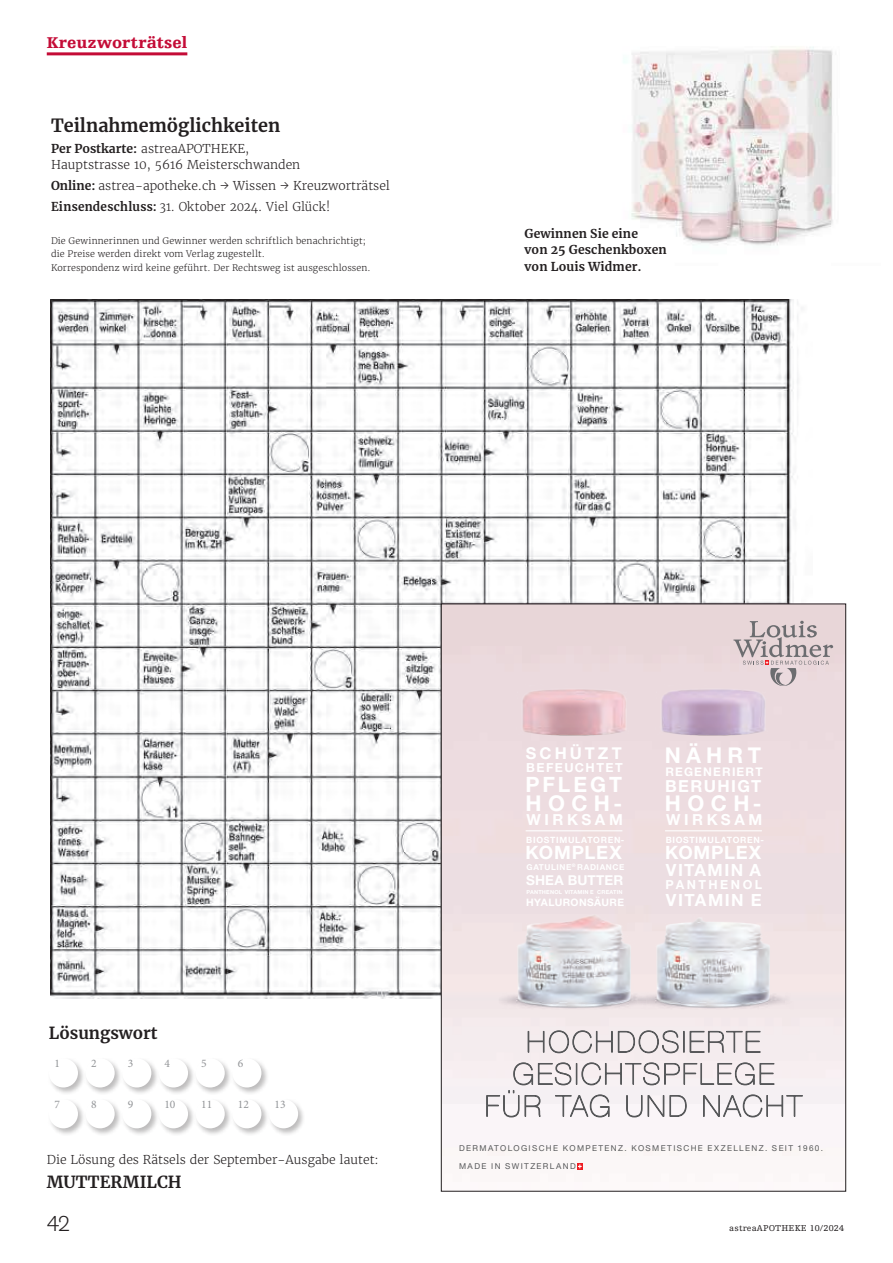
<style>
.page{position:relative;width:893px;height:1263px;background:#fff}
.page>*{position:absolute;margin:0;border:0;box-sizing:border-box;transform-origin:0 0}
.t1{font:200 29.25px/32.1px "Helvetica Neue LT Pro";letter-spacing:.09em;color:#57585a;text-align:center}
.t2{font:300 22.5px "National 2";color:#231f20}
.t3{font:700 21.75px "Helvetica Neue LT Pro";letter-spacing:.295em;color:#fff}
.t4{font:700 21.15px "Helvetica Neue LT Pro";letter-spacing:.14em;color:#fff}
.t5{font:700 18.45px "Helvetica Neue LT Pro";letter-spacing:.04em;color:#fff}
.t6{font:700 18px "Merriweather";color:#231f20}
.t7{font:700 16.8px/30.3px "Helvetica Neue LT Pro";letter-spacing:.085em;color:#fff}
.t8{font:700 16.65px "Helvetica Neue LT Pro";letter-spacing:.085em;color:#fff}
.t9{font:700 16.5px "Merriweather";color:#231f20}
.t10{font:900 16.5px "Egyptienne FLT Std";letter-spacing:.005em;color:#c40c37}
.t11{font:700 16.35px "Helvetica Neue LT Pro";letter-spacing:.19em;color:#fff}
.t12{font:700 15.3px "Helvetica Neue LT Pro";letter-spacing:.235em;color:#fff}
.t13{font:700 13.65px "Helvetica Neue LT Pro";letter-spacing:.005em;color:#fff}
.t14{font:700 12.45px "Helvetica Neue LT Pro";letter-spacing:.125em;color:#fff}
.t15{font:700 12.45px "Helvetica Neue LT Pro";letter-spacing:.2em;color:#fff}
.t16{font:300 12.15px/16.5px "Merriweather";color:#231f20}
.t17{font:700 12.15px/16.5px "Merriweather";letter-spacing:.01em;color:#231f20}
.t18{font:700 12px "Helvetica Neue LT Pro";letter-spacing:.095em;color:#fff}
.t19{font:11.55px "Minion Pro";color:#939598}
.t20{font:700 10.35px "Helvetica Neue LT Pro";letter-spacing:.04em;color:#fff}
.t21{font:300 9px/13.5px "Merriweather";letter-spacing:.015em;color:#231f20}
.t22{font:9px "Egyptienne FLT Std";letter-spacing:.02em;color:#231f20}
.t23{font:700 8.7px "Helvetica Neue LT Pro";letter-spacing:.08em;color:#fff}
.t24{font:8.1px "Helvetica Neue LT Pro";letter-spacing:.17em;color:#57585a}
.t25{font:700 8.1px "Helvetica Neue LT Pro";letter-spacing:.075em;color:#fff}
.t26{font:700 5.55px "Helvetica Neue LT Pro";letter-spacing:.035em;color:#fff}
.s1{font-weight:700}
.s2{font-size:21.45px}
</style>
<div class="page">
<hr style="left:47px;top:52px;width:140px;height:3px;background:#c40c37">
<img style="left:50px;top:299px;width:753px;height:699px">
<div style="left:47px;top:1057px;width:39px;height:38px;background:#231f20;opacity:.3"></div>
<div style="left:49px;top:1058px;width:29px;height:29px;background:#fff;border-radius:50%"></div>
<div style="left:194px;top:1097px;width:38px;height:39px;background:#231f20;opacity:.3"></div>
<div style="left:196px;top:1099px;width:29px;height:29px;background:#fff;border-radius:50%"></div>
<div style="left:84px;top:1057px;width:38px;height:38px;background:#231f20;opacity:.3"></div>
<div style="left:86px;top:1058px;width:29px;height:29px;background:#fff;border-radius:50%"></div>
<div style="left:231px;top:1097px;width:38px;height:39px;background:#231f20;opacity:.3"></div>
<div style="left:232px;top:1099px;width:29px;height:29px;background:#fff;border-radius:50%"></div>
<div style="left:267px;top:1097px;width:39px;height:39px;background:#231f20;opacity:.3"></div>
<div style="left:269px;top:1099px;width:29px;height:29px;background:#fff;border-radius:50%"></div>
<div style="left:120px;top:1057px;width:39px;height:38px;background:#231f20;opacity:.3"></div>
<div style="left:122px;top:1058px;width:29px;height:29px;background:#fff;border-radius:50%"></div>
<div style="left:157px;top:1057px;width:39px;height:38px;background:#231f20;opacity:.3"></div>
<div style="left:159px;top:1058px;width:29px;height:29px;background:#fff;border-radius:50%"></div>
<div style="left:194px;top:1057px;width:38px;height:38px;background:#231f20;opacity:.3"></div>
<div style="left:196px;top:1058px;width:29px;height:29px;background:#fff;border-radius:50%"></div>
<div style="left:231px;top:1057px;width:38px;height:38px;background:#231f20;opacity:.3"></div>
<div style="left:232px;top:1058px;width:29px;height:29px;background:#fff;border-radius:50%"></div>
<div style="left:47px;top:1097px;width:39px;height:39px;background:#231f20;opacity:.3"></div>
<div style="left:49px;top:1099px;width:29px;height:29px;background:#fff;border-radius:50%"></div>
<div style="left:84px;top:1097px;width:38px;height:39px;background:#231f20;opacity:.3"></div>
<div style="left:86px;top:1099px;width:29px;height:29px;background:#fff;border-radius:50%"></div>
<div style="left:120px;top:1097px;width:39px;height:39px;background:#231f20;opacity:.3"></div>
<div style="left:122px;top:1099px;width:29px;height:29px;background:#fff;border-radius:50%"></div>
<div style="left:157px;top:1097px;width:39px;height:39px;background:#231f20;opacity:.3"></div>
<div style="left:159px;top:1099px;width:29px;height:29px;background:#fff;border-radius:50%"></div>
<svg style="left:441px;top:603px;width:405px;height:589px"></svg>
<img style="left:623px;top:46px;width:210px;height:200px">
<h3 class="t10" style="left:47px;top:34px;width:142px">Kreuzworträtsel</h3>
<h3 class="t6" style="left:51px;top:113px;width:231px">Teilnahmemöglichkeiten</h3>
<p class="t16" style="left:51px;top:140px;width:251px"><span class="s1">Per Postkarte:</span> astreaAPOTHEKE,<br>Hauptstrasse 10, 5616 Meisterschwanden</p>
<p class="t16" style="left:51px;top:175px;width:341px;line-height:20.7px"><span class="s1">Online:</span> astrea-apotheke.ch → Wissen → Kreuzworträtsel<br><span class="s1">Einsendeschluss:</span> 31. Oktober 2024. Viel Glück!</p>
<p class="t21" style="left:51px;top:234px;width:321px">Die Gewinnerinnen und Gewinner werden schriftlich benachrichtigt; die Preise werden direkt vom Verlag zugestellt.<br>Korrespondenz wird keine geführt. Der Rechtsweg ist ausgeschlossen.</p>
<p class="t17" style="left:525px;top:225px;width:144px">Gewinnen Sie eine<br>von 25 Geschenkboxen von Louis Widmer.</p>
<h3 class="t9" style="left:49px;top:1022px;width:110px">Lösungswort</h3>
<p class="t19" style="left:54px;top:1056px;width:7px">1</p>
<p class="t19" style="left:128px;top:1056px;width:7px">3</p>
<p class="t19" style="left:164px;top:1056px;width:7px">4</p>
<p class="t19" style="left:201px;top:1056px;width:7px">5</p>
<p class="t19" style="left:238px;top:1056px;width:7px">6</p>
<p class="t19" style="left:91px;top:1056px;width:7px">2</p>
<p class="t19" style="left:54px;top:1097px;width:7px">7</p>
<p class="t19" style="left:91px;top:1097px;width:7px">8</p>
<p class="t19" style="left:128px;top:1097px;width:7px">9</p>
<p class="t19" style="left:164px;top:1097px;width:13px">10</p>
<p class="t19" style="left:201px;top:1097px;width:13px">11</p>
<p class="t19" style="left:238px;top:1097px;width:13px">12</p>
<p class="t19" style="left:274px;top:1097px;width:13px">13</p>
<p class="t16" style="left:47px;top:1151px;width:334px">Die Lösung des Rätsels der September-Ausgabe lautet:</p>
<h3 class="t9" style="left:47px;top:1171px;width:136px">MUTTERMILCH</h3>
<h3 class="t11" style="left:526px;top:743px;width:97px">SCHÜTZT</h3>
<p class="t14" style="left:526px;top:760px;width:98px">BEFEUCHTET</p>
<h3 class="t4" style="left:525px;top:771px;width:98px">PFLEGT</h3>
<h3 class="t3" style="left:525px;top:789px;width:98px">HOCH<span class="s2">-</span></h3>
<p class="t12" style="left:527px;top:810px;width:98px">WIRKSAM</p>
<p class="t23" style="left:526px;top:834px;width:100px">BIOSTIMULATOREN-</p>
<h3 class="t5" style="left:526px;top:841px;width:98px">KOMPLEX</h3>
<p class="t25" style="left:526px;top:862px;width:99px">GATULINE<sup>®</sup> RADIANCE</p>
<p class="t13" style="left:526px;top:871px;width:99px">SHEA BUTTER</p>
<p class="t26" style="left:526px;top:888px;width:98px">PANTHENOL VITAMIN E CREATIN</p>
<p class="t20" style="left:526px;top:896px;width:99px">HYALURONSÄURE</p>
<h3 class="t3" style="left:665px;top:742px;width:98px">NÄHRT</h3>
<h3 class="t8" style="left:665px;top:775px;width:98px">BERUHIGT</h3>
<p class="t18" style="left:665px;top:764px;width:99px">REGENERIERT</p>
<h3 class="t3" style="left:665px;top:789px;width:98px">HOCH<span class="s2">-</span></h3>
<p class="t23" style="left:666px;top:834px;width:100px">BIOSTIMULATOREN-</p>
<p class="t12" style="left:666px;top:810px;width:98px">WIRKSAM</p>
<h3 class="t5" style="left:665px;top:841px;width:98px">KOMPLEX</h3>
<h3 class="t7" style="left:666px;top:854px;width:97px">VITAMIN A<br>VITAMIN E</h3>
<p class="t15" style="left:665px;top:877px;width:98px">PANTHENOL</p>
<h1 class="t1" style="left:485px;top:1026px;width:318px">HOCHDOSIERTE<br>GESICHTSPFLEGE<br>FÜR TAG UND NACHT</h1>
<p class="t24" style="left:459px;top:1143px;width:365px">DERMATOLOGISCHE KOMPETENZ. KOSMETISCHE EXZELLENZ. SEIT 1960.</p>
<p class="t24" style="left:459px;top:1161px;width:118px">MADE IN SWITZERLAND</p>
<h2 class="t2" style="left:47px;top:1211px;width:24px">42</h2>
<p class="t22" style="left:729px;top:1223px;width:116px">astreaAPOTHEKE 10/2024</p>
</div>
